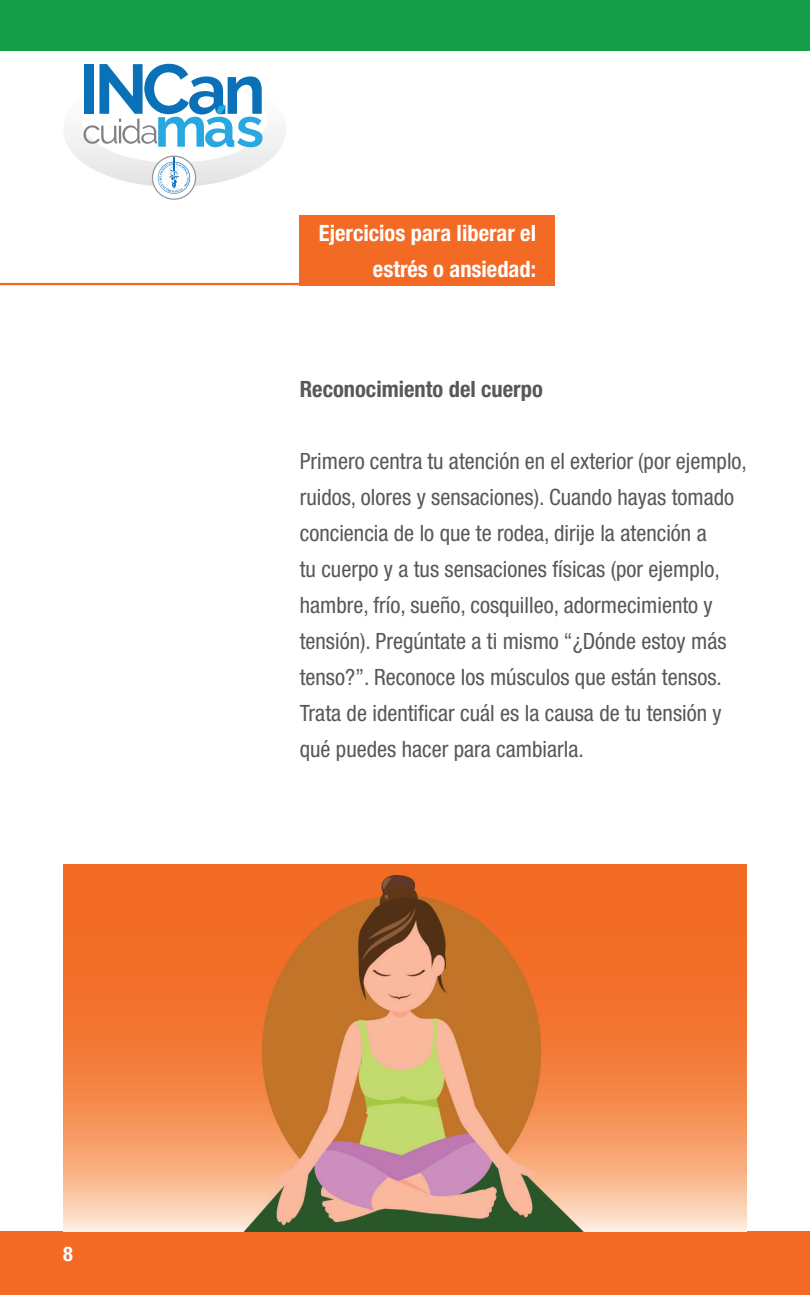
<style>
.page{position:relative;width:810px;height:1295px;background:#fff}
.page>*{position:absolute;margin:0;border:0;box-sizing:border-box;transform-origin:0 0}
.t1{font:condensed 22.5px/36px "Helvetica Neue";color:#57585a}
.t2{font:700 condensed 22.5px/36px "Helvetica Neue";color:#fff;text-align:right}
.t3{font:700 condensed 22.5px "Helvetica Neue";color:#57585a}
.t4{font:700 condensed 20.25px "Helvetica Neue";color:#fff}
</style>
<div class="page">
<div style="left:0;top:1231px;width:810px;height:64px;background:#f36a25"></div>
<div style="left:0;top:0;width:810px;height:51px;background:#169f49"></div>
<img style="left:64px;top:129px;width:222px;height:57px">
<svg style="left:84px;top:64px;width:179px;height:83px"></svg>
<svg style="left:152px;top:153px;width:44px;height:47px"></svg>
<img style="left:64px;top:864px;width:682px;height:367px">
<div style="left:300px;top:215px;width:255px;height:70px;background:#f36a25"></div>
<hr style="left:0;top:283px;width:555px;height:2px;background:#f36a25">
<p class="t4" style="left:63px;top:1241px;width:11px">8</p>
<p class="t2" style="left:319px;top:215px;width:219px">Ejercicios para liberar el estrés o ansiedad:</p>
<p class="t3" style="left:300px;top:376px;width:245px">Reconocimiento del cuerpo</p>
<p class="t1" style="left:300px;top:443px;width:449px">Primero centra tu atención en el exterior (por ejemplo, ruidos, olores y sensaciones). Cuando hayas tomado conciencia de lo que te rodea, dirije la atención a<br>tu cuerpo y a tus sensaciones físicas (por ejemplo, hambre, frío, sueño, cosquilleo, adormecimiento y tensión). Pregúntate a ti mismo “¿Dónde estoy más tenso?”. Reconoce los músculos que están tensos.<br>Trata de identificar cuál es la causa de tu tensión y qué puedes hacer para cambiarla.</p>
</div>
